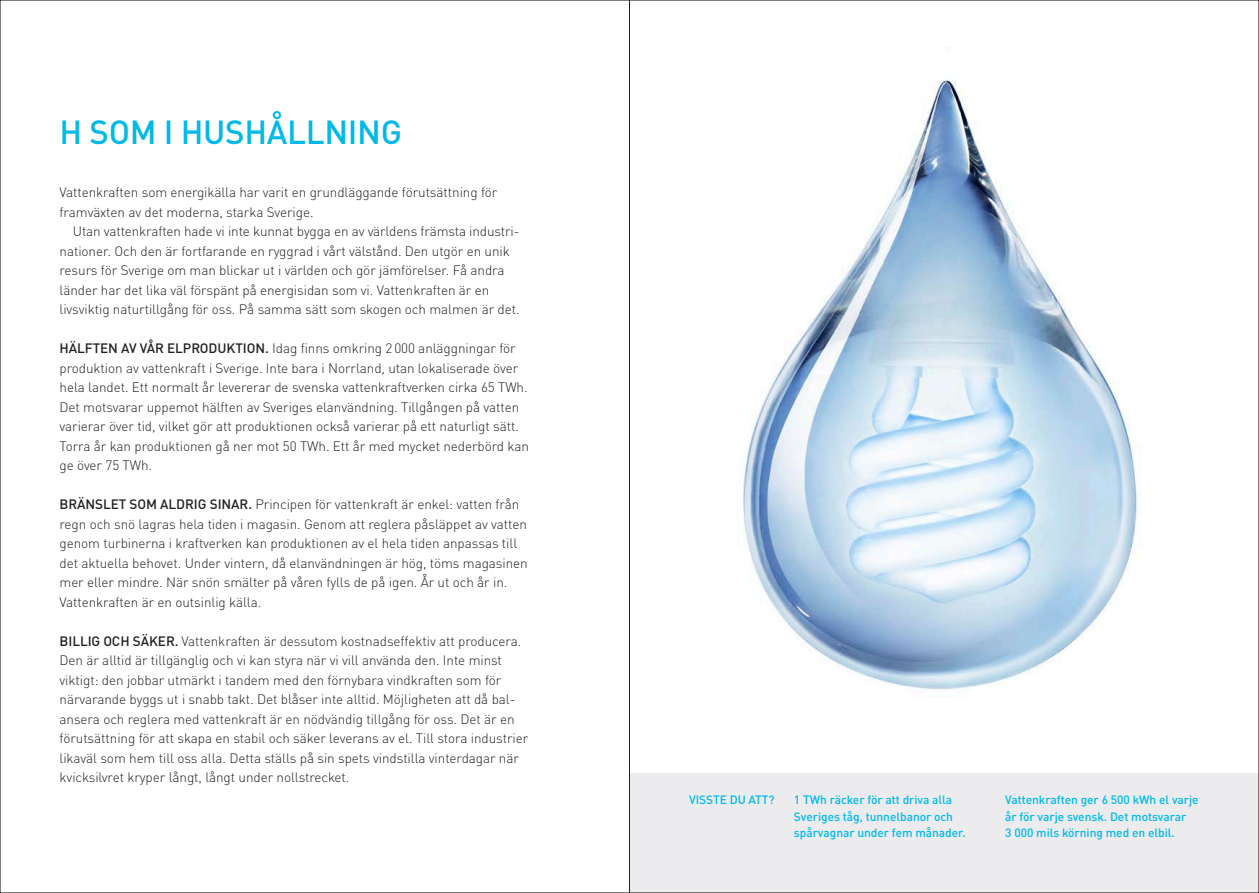
<style>
.page{position:relative;width:1259px;height:893px;background:#fff}
.page>*{position:absolute;margin:0;border:0;box-sizing:border-box;transform-origin:0 0}
.t1{font:500 33px "DINOT";letter-spacing:-.01em;color:#00b9e6}
.t2{font:300 13.5px/19.5px "DINOT";letter-spacing:-.005em;color:#231f20}
.t3{font:500 12px/16.5px "DINOT";letter-spacing:-.005em;color:#00b9e6}
.s1{font-weight:500}
</style>
<div class="page">
<img style="left:669px;top:78px;width:550px;height:696px">
<div style="left:629px;top:774px;width:630px;height:119px;background:#ececee"></div>
<hr style="left:629px;top:0;width:1px;height:893px;background:#231f20">
<p class="t1" style="left:60px;top:111px;width:344px">H SOM I HUSHÅLLNING</p>
<p class="t2" style="left:60px;top:183px;width:439px">Vattenkraften som energikälla har varit en grundläggande förutsättning för framväxten av det moderna, starka Sverige.</p>
<p class="t2" style="left:60px;top:222px;width:461px;text-indent:13px">Utan vattenkraften hade vi inte kunnat bygga en av världens främsta industri&shy;nationer. Och den är fortfarande en ryggrad i vårt välstånd. Den utgör en unik resurs för Sverige om man blickar ut i världen och gör jämförelser. Få andra länder har det lika väl förspänt på energisidan som vi. Vattenkraften är en livsviktig naturtillgång för oss. På samma sätt som skogen och malmen är det.</p>
<p class="t2" style="left:60px;top:339px;width:471px"><span class="s1">HÄLFTEN AV VÅR ELPRODUKTION.</span> Idag finns omkring 2 000 anläggningar för produktion av vattenkraft i Sverige. Inte bara i Norrland, utan lokaliserade över hela landet. Ett normalt år levererar de svenska vattenkraftverken cirka 65 TWh.<br>Det motsvarar uppemot hälften av Sveriges elanvändning. Tillgången på vatten varierar över tid, vilket gör att produktionen också varierar på ett naturligt sätt.<br>Torra år kan produktionen gå ner mot 50 TWh. Ett år med mycket nederbörd kan ge över 75 TWh.</p>
<p class="t2" style="left:60px;top:495px;width:470px"><span class="s1">BRÄNSLET SOM ALDRIG SINAR.</span> Principen för vattenkraft är enkel: vatten från regn och snö lagras hela tiden i magasin. Genom att reglera påsläppet av vatten genom turbinerna i kraftverken kan produktionen av el hela tiden anpassas till det aktuella behovet. Under vintern, då elanvändningen är hög, töms magasinen mer eller mindre. När snön smälter på våren fylls de på igen. År ut och år in.<br>Vattenkraften är en outsinlig källa.</p>
<p class="t2" style="left:60px;top:631px;width:470px"><span class="s1">BILLIG OCH SÄKER.</span> Vattenkraften är dessutom kostnadseffektiv att producera.<br>Den är alltid är tillgänglig och vi kan styra när vi vill använda den. Inte minst viktigt: den jobbar utmärkt i tandem med den förnybara vindkraften som för närvarande byggs ut i snabb takt. Det blåser inte alltid. Möjligheten att då bal&shy;ansera och reglera med vattenkraft är en nödvändig tillgång för oss. Det är en förutsättning för att skapa en stabil och säker leverans av el. Till stora industrier likaväl som hem till oss alla. Detta ställs på sin spets vindstilla vinterdagar när kvicksilvret kryper långt, långt under nollstrecket.</p>
<p class="t3" style="left:689px;top:791px;width:87px">VISSTE DU ATT?</p>
<p class="t3" style="left:794px;top:791px;width:173px">1 TWh räcker för att driva alla<br>Sveriges tåg, tunnelbanor och spårvagnar under fem månader.</p>
<p class="t3" style="left:1005px;top:791px;width:195px">Vattenkraften ger 6 500 kWh el varje år för varje svensk. Det motsvarar<br>3 000 mils körning med en elbil.</p>
</div>
